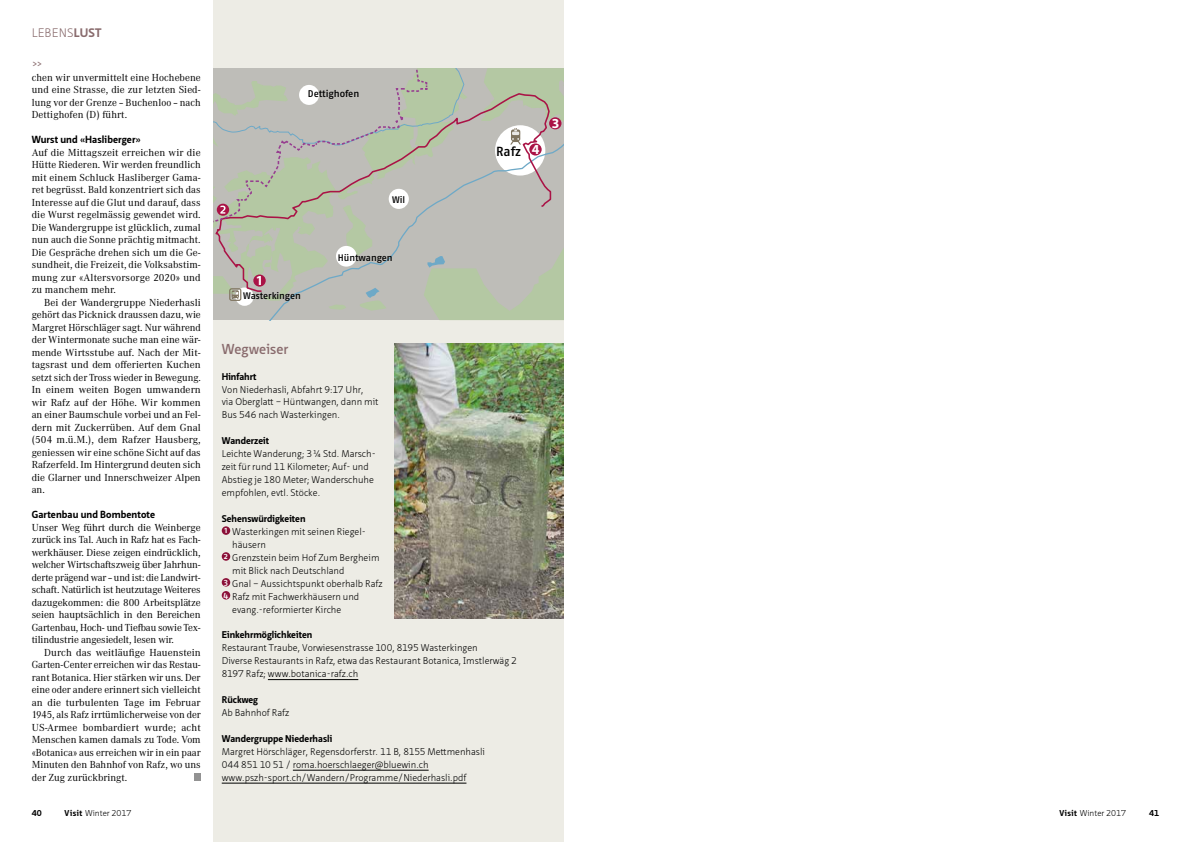
<style>
.page{position:relative;width:1191px;height:842px;background:#fff}
.page>*{position:absolute;margin:0;border:0;box-sizing:border-box;transform-origin:0 0}
.t1{font:600 14px "Neue Sans Pro";letter-spacing:.005em;color:#896b6d}
.t2{font:700 13.8px "Myriad Pro";color:#fff}
.t3{font:500 13.2px "Fago OT";color:#000}
.t4{font:300 12px "Neue Sans Pro";letter-spacing:.01em;color:#896b6d}
.t5{font:10px/12.5px "Corporate A";color:#000;text-align:justify}
.t6{font:700 10px "Neue Sans Pro";letter-spacing:.005em;color:#000}
.t7{font:10px "Neue Sans Pro";color:#896b6d}
.t8{font:500 9.8px "Fago OT";letter-spacing:-.005em;color:#000}
.t9{font:300 9.5px/12.9px "Neue Sans Pro";color:#000}
.t10{font:700 9.5px "Neue Sans Pro";color:#000}
.t11{font:500 9.5px "Fago OT";letter-spacing:-.005em;color:#000}
.t12{font:300 8.3px "Neue Sans Pro";color:#000}
.t13{font:700 8.3px "Neue Sans Pro";color:#000}
.s1{font-weight:700}
</style>
<div class="page">
<div style="left:213px;top:0;width:351px;height:842px;background:#edece5"></div>
<hr style="left:268px;top:679px;width:90px;height:1px;background:#000">
<hr style="left:293px;top:770px;width:135px;height:1px;background:#000">
<hr style="left:222px;top:783px;width:244px;height:1px;background:#000">
<div style="left:222px;top:526px;width:8px;height:9px;background:#8b1038;border-radius:50%"></div>
<div style="left:222px;top:552px;width:8px;height:9px;background:#8b1038;border-radius:50%"></div>
<div style="left:222px;top:578px;width:8px;height:9px;background:#8b1038;border-radius:50%"></div>
<div style="left:222px;top:591px;width:8px;height:8px;background:#8b1038;border-radius:50%"></div>
<svg style="left:213px;top:68px;width:351px;height:252px;background:#bbbeb2"></svg>
<div style="left:194px;top:773px;width:7px;height:8px;background:#929292"></div>
<img style="left:395px;top:344px;width:169px;height:275px">
<p class="t4" style="left:32px;top:25px;width:71px">lebens<span class="s1">lust</span></p>
<p class="t7" style="left:32px;top:56px;width:12px">&gt;&gt;</p>
<p class="t5" style="left:32px;top:71px;width:171px">chen wir unvermittelt eine Hochebene und eine Strasse, die zur letzten Sied&shy;lung vor der Grenze – Buchenloo – nach Dettighofen (D) führt.</p>
<p class="t6" style="left:32px;top:133px;width:111px">Wurst und «Hasliberger»</p>
<p class="t5" style="left:32px;top:146px;width:170px">Auf die Mittagszeit erreichen wir die Hütte Riederen. Wir werden freundlich mit einem Schluck Hasliberger Gama&shy;ret begrüsst. Bald konzentriert sich das Interesse auf die Glut und darauf, dass die Wurst regelmässig gewendet wird.<br>Die Wandergruppe ist glücklich, zumal nun auch die Sonne prächtig mitmacht.<br>Die Gespräche drehen sich um die Ge&shy;sundheit, die Freizeit, die Volksabstim&shy;mung zur «Altersvorsorge 2020» und zu manchem mehr.</p>
<p class="t5" style="left:32px;top:296px;width:171px;text-indent:12px">Bei der Wandergruppe Niederhasli gehört das Picknick draussen dazu, wie Margret Hörschläger sagt. Nur während der Wintermonate suche man eine wär&shy;mende Wirtsstube auf. Nach der Mit&shy;tagsrast und dem offerierten Kuchen setzt sich der Tross wieder in Bewegung.<br>In einem weiten Bogen umwandern wir Rafz auf der Höhe. Wir kommen an einer Baumschule vorbei und an Fel&shy;dern mit Zuckerrüben. Auf dem Gnal (504 m.ü.M.), dem Rafzer Hausberg, geniessen wir eine schöne Sicht auf das Rafzerfeld. Im Hintergrund deuten sich die Glarner und Innerschweizer Alpen an.</p>
<p class="t6" style="left:32px;top:508px;width:125px">Gartenbau und Bombentote</p>
<p class="t5" style="left:32px;top:521px;width:171px">Unser Weg führt durch die Weinberge zurück ins Tal. Auch in Rafz hat es Fach&shy;werkhäuser. Diese zeigen eindrücklich, welcher Wirtschaftszweig über Jahrhun&shy;derte prägend war – und ist: die Landwirt&shy;schaft. Natürlich ist heutzutage Weiteres dazugekommen: die 800 Arbeitsplätze seien hauptsächlich in den Bereichen Gartenbau, Hoch- und Tiefbau sowie Tex&shy;tilindustrie angesiedelt, lesen wir.</p>
<p class="t5" style="left:32px;top:646px;width:171px;text-indent:12px">Durch das weitläufige Hauenstein Garten-Center erreichen wir das Restau&shy;rant Botanica. Hier stärken wir uns. Der eine oder andere erinnert sich vielleicht an die turbulenten Tage im Februar 1945, als Rafz irrtümlicherweise von der US-Armee bombardiert wurde; acht Menschen kamen damals zu Tode. Vom «Botanica» aus erreichen wir in ein paar Minuten den Bahnhof von Rafz, wo uns der Zug zurückbringt.</p>
<p class="t8" style="left:308px;top:88px;width:53px">Dettighofen</p>
<p class="t11" style="left:392px;top:194px;width:15px">Wil</p>
<h3 class="t3" style="left:496px;top:144px;width:26px">Rafz</h3>
<h2 class="t2" style="left:532px;top:140px;width:9px">4</h2>
<h2 class="t2" style="left:551px;top:114px;width:9px">3</h2>
<h2 class="t2" style="left:256px;top:272px;width:9px">1</h2>
<p class="t11" style="left:243px;top:290px;width:59px">Wasterkingen</p>
<p class="t11" style="left:338px;top:251px;width:56px">Hüntwangen</p>
<h1 class="t1" style="left:222px;top:340px;width:68px">Wegweiser</h1>
<p class="t10" style="left:222px;top:370px;width:36px">Hinfahrt</p>
<p class="t9" style="left:222px;top:382px;width:158px">Von Niederhasli, Abfahrt 9:17 Uhr,<br>via Oberglatt – Hüntwangen, dann mit<br>Bus 546 nach Wasterkingen.</p>
<p class="t10" style="left:222px;top:435px;width:49px">Wanderzeit</p>
<p class="t9" style="left:222px;top:447px;width:155px">Leichte Wanderung; 3¼ Std. Marsch&shy;zeit für rund 11 Kilometer; Auf- und Abstieg je 180 Meter; Wanderschuhe empfohlen, evtl. Stöcke.</p>
<p class="t10" style="left:222px;top:512px;width:85px">Sehenswürdigkeiten</p>
<p class="t9" style="left:224px;top:525px;width:141px"><sup>1</sup> Wasterkingen mit seinen Riegel-</p>
<p class="t9" style="left:232px;top:538px;width:35px">häusern</p>
<p class="t9" style="left:224px;top:551px;width:157px"><sup>2</sup> Grenzstein beim Hof Zum Bergheim</p>
<p class="t9" style="left:232px;top:564px;width:114px">mit Blick nach Deutschland</p>
<p class="t9" style="left:224px;top:577px;width:160px"><sup>3</sup> Gnal – Aussichtspunkt oberhalb Rafz</p>
<p class="t9" style="left:223px;top:590px;width:137px"><sup>4</sup> Rafz mit Fachwerkhäusern und</p>
<p class="t9" style="left:232px;top:602px;width:111px">evang.-reformierter Kirche</p>
<p class="t10" style="left:222px;top:629px;width:92px">Einkehrmöglichkeiten</p>
<p class="t9" style="left:222px;top:641px;width:297px">Restaurant Traube, Vorwiesenstrasse 100, 8195 Wasterkingen<br>Diverse Restaurants in Rafz, etwa das Restaurant Botanica, Imstlerwäg 2<br>8197 Rafz; www.botanica-rafz.ch</p>
<p class="t10" style="left:222px;top:693px;width:38px">Rückweg</p>
<p class="t9" style="left:222px;top:706px;width:69px">Ab Bahnhof Rafz</p>
<p class="t10" style="left:222px;top:732px;width:112px">Wandergruppe Niederhasli</p>
<p class="t9" style="left:222px;top:745px;width:265px">Margret Hörschläger, Regensdorferstr. 11 B, 8155 Mettmenhasli<br>044 851 10 51 / roma.hoerschlaeger@bluewin.ch www.pszh-sport.ch/Wandern/Programme/Niederhasli.pdf</p>
<p class="t13" style="left:32px;top:807px;width:11px">40</p>
<p class="t12" style="left:65px;top:807px;width:68px"><span class="s1">Visit</span> Winter 2017</p>
<p class="t12" style="left:1059px;top:807px;width:68px"><span class="s1">Visit</span> Winter 2017</p>
<p class="t13" style="left:1149px;top:807px;width:11px">41</p>
</div>
